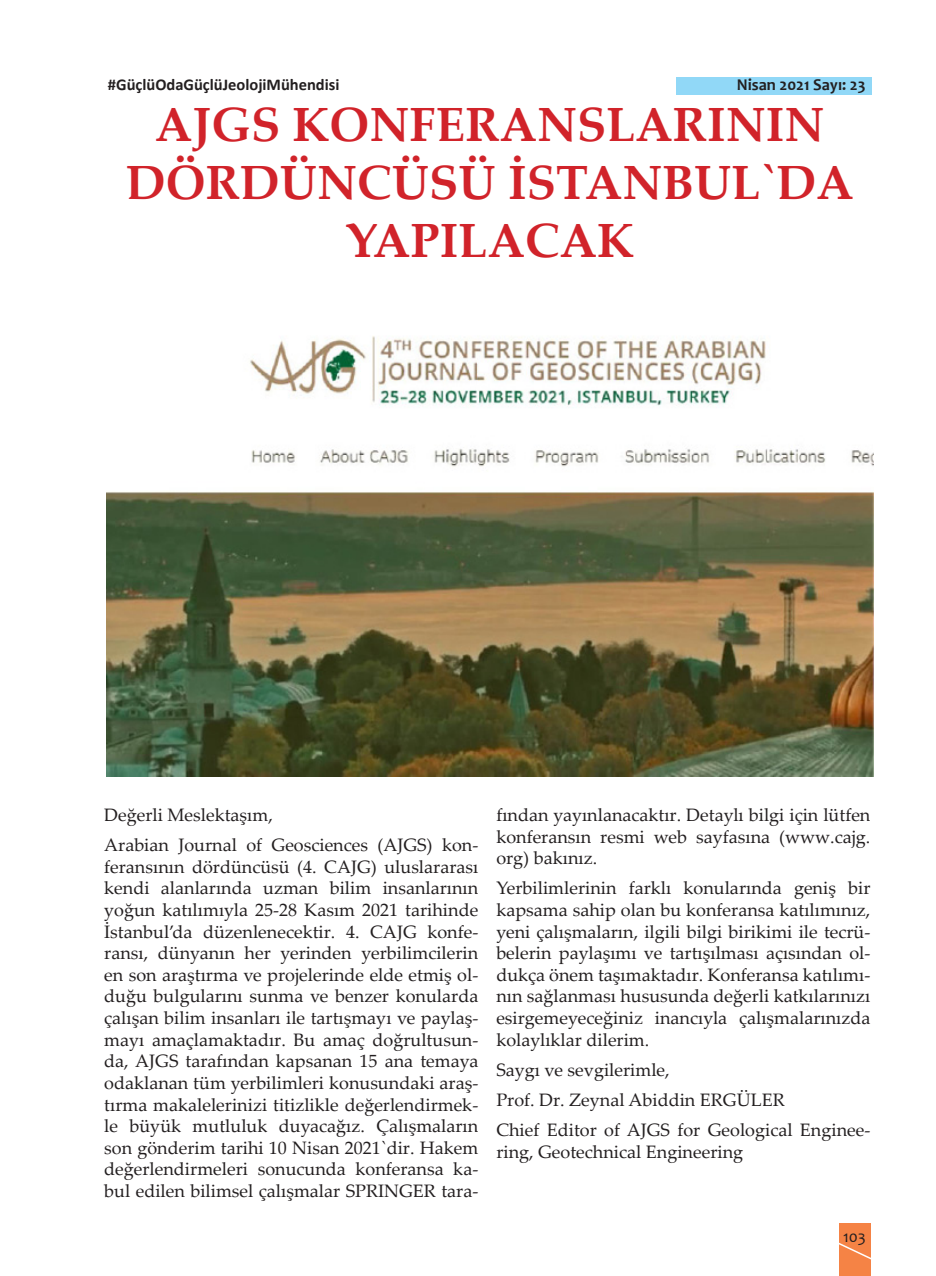
<style>
.page{position:relative;width:936px;height:1276px;background:#fff}
.page>*{position:absolute;margin:0;border:0;box-sizing:border-box;transform-origin:0 0}
._01_baslik{font:700 48px/57.6px "Palatino Linotype";color:#d1232a;text-align:center}
._02_metin{font:18px/21.6px "Palatino Linotype";color:#231f20;text-align:justify}
.t1{font:700 16.5px "Calibri";color:#231f20}
.t2{font:700 16.5px "Candara";color:#231f20}
.t3{font:16.5px "Candara";color:#231f20}
</style>
<div class="page">
<div style="left:838px;top:1222px;width:32px;height:54px;background:#f58345"></div>
<svg style="left:838px;top:1239px;width:33px;height:22px"></svg>
<div style="left:676px;top:77px;width:196px;height:17px;background:#91d8f7"></div>
<img style="left:106px;top:336px;width:767px;height:440px">
<p class="t1" style="left:108px;top:73px;width:233px">#GüçlüOdaGüçlüJeolojiMühendisi</p>
<p class="t2" style="left:736px;top:75px;width:130px">Nisan 2021 Sayı: 23</p>
<p class="_01_baslik" style="left:126px;top:95px;width:729px">AJGS KONFERANSLARININ<br>DÖRDÜNCÜSÜ İSTANBUL`DA<br>YAPILACAK</p>
<p class="_02_metin" style="left:104px;top:803px;width:170px">Değerli Meslektaşım,</p>
<p class="_02_metin" style="left:104px;top:833px;width:375px">Arabian Journal of Geosciences (AJGS) kon&shy;feransının dördüncüsü (4. CAJG) uluslararası kendi alanlarında uzman bilim insanlarının yoğun katılımıyla 25-28 Kasım 2021 tarihinde İstanbul’da düzenlenecektir. 4. CAJG konfe&shy;ransı, dünyanın her yerinden yerbilimcilerin en son araştırma ve projelerinde elde etmiş ol&shy;duğu bulgularını sunma ve benzer konularda çalışan bilim insanları ile tartışmayı ve paylaş&shy;mayı amaçlamaktadır. Bu amaç doğrultusun&shy;da, AJGS tarafından kapsanan 15 ana temaya odaklanan tüm yerbilimleri konusundaki araş&shy;tırma makalelerinizi titizlikle değerlendirmek&shy;le büyük mutluluk duyacağız. Çalışmaların son gönderim tarihi 10 Nisan 2021`dir. Hakem değerlendirmeleri sonucunda konferansa ka&shy;bul edilen bilimsel çalışmalar SPRINGER tara-</p>
<p class="_02_metin" style="left:496px;top:803px;width:375px">fından yayınlanacaktır. Detaylı bilgi için lütfen konferansın resmi web sayfasına (www.cajg. org) bakınız.</p>
<p class="_02_metin" style="left:496px;top:877px;width:375px">Yerbilimlerinin farklı konularında geniş bir kapsama sahip olan bu konferansa katılımınız, yeni çalışmaların, ilgili bilgi birikimi ile tecrü&shy;belerin paylaşımı ve tartışılması açısından ol&shy;dukça önem taşımaktadır. Konferansa katılımı&shy;nın sağlanması hususunda değerli katkılarınızı esirgemeyeceğiniz inancıyla çalışmalarınızda kolaylıklar dilerim.</p>
<p class="_02_metin" style="left:496px;top:1058px;width:175px">Saygı ve sevgilerimle,</p>
<p class="_02_metin" style="left:496px;top:1088px;width:290px">Prof. Dr. Zeynal Abiddin ERGÜLER</p>
<p class="_02_metin" style="left:496px;top:1118px;width:375px">Chief Editor of AJGS for Geological Enginee&shy;ring, Geotechnical Engineering</p>
<p class="t3" style="left:843px;top:1226px;width:24px">103</p>
</div>
